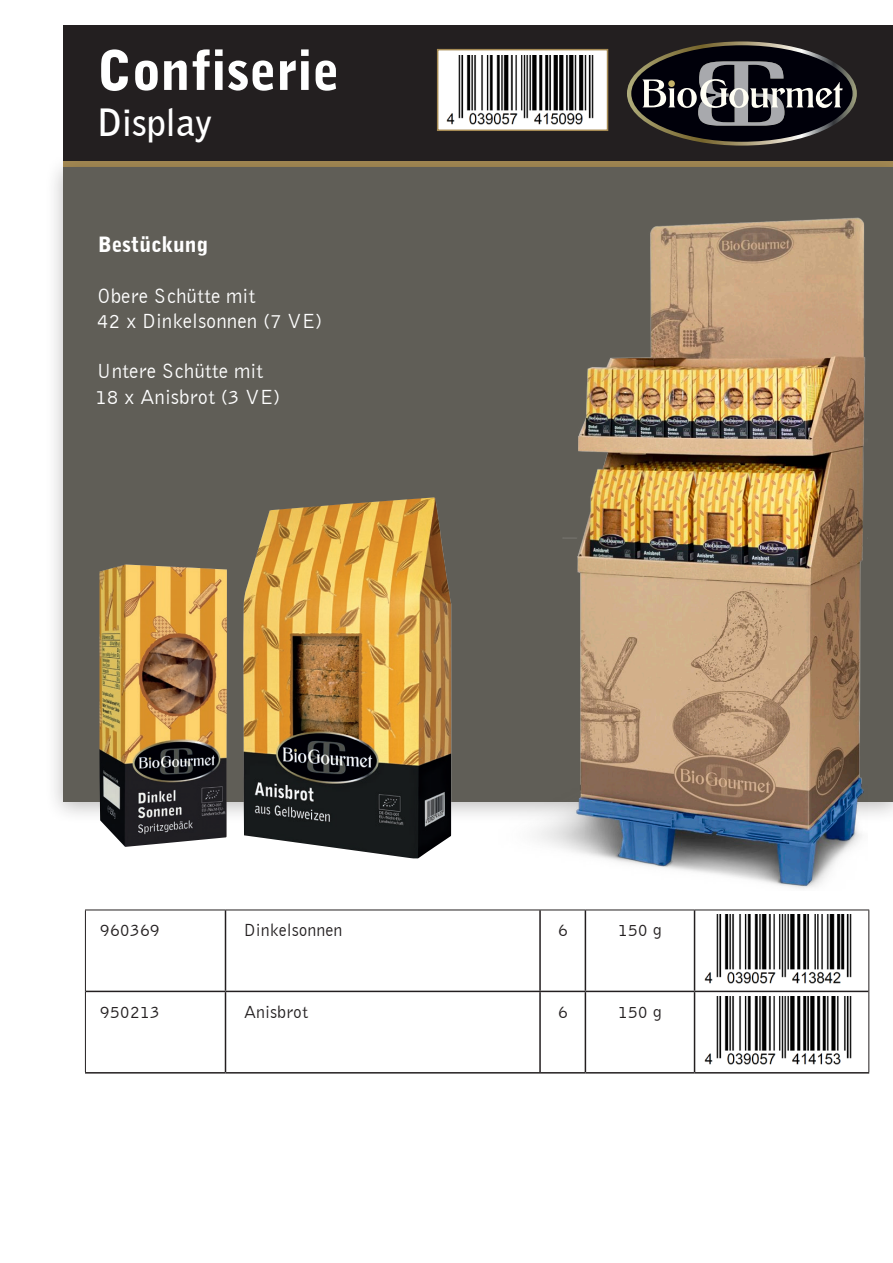
<style>
.page{position:relative;width:893px;height:1263px;background:#fff}
.page>*{position:absolute;margin:0;border:0;box-sizing:border-box;transform-origin:0 0}
.t1{font:900 54px "Bell Gothic BT";color:#fff}
.t2{font:700 37.5px "Bell Gothic BT";color:#fff}
.t3{font:21px/25.2px "Bell Gothic BT";color:#fff}
.t4{font:900 21px "Bell Gothic BT";color:#fff}
.t5{font:18px "Bell Gothic BT";color:#231f20}
</style>
<div class="page">
<div style="left:64px;top:26px;width:829px;height:136px;background:#231f20"></div>
<img style="left:627px;top:41px;width:230px;height:105px">
<svg style="left:642px;top:61px;width:201px;height:65px;background:#46454a"></svg>
<div style="left:668px;top:80px;width:7px;height:7px;background:#c4b268;border-radius:50%"></div>
<div style="left:45px;top:153px;width:848px;height:671px;background:#231f20;opacity:.3"></div>
<div style="left:64px;top:167px;width:829px;height:634px;background:#605e57"></div>
<img style="left:704px;top:914px;width:148px;height:70px">
<img style="left:704px;top:996px;width:148px;height:69px">
<hr style="left:85px;top:909px;width:140px;height:1px;background:#231f20">
<hr style="left:85px;top:910px;width:1px;height:81px;background:#231f20">
<hr style="left:225px;top:909px;width:315px;height:1px;background:#231f20">
<hr style="left:540px;top:909px;width:45px;height:1px;background:#231f20">
<hr style="left:585px;top:909px;width:109px;height:1px;background:#231f20">
<hr style="left:694px;top:909px;width:175px;height:1px;background:#231f20">
<hr style="left:868px;top:910px;width:1px;height:81px;background:#231f20">
<hr style="left:85px;top:991px;width:1px;height:81px;background:#231f20">
<hr style="left:868px;top:991px;width:1px;height:81px;background:#231f20">
<hr style="left:225px;top:910px;width:1px;height:81px;background:#231f20">
<hr style="left:539px;top:910px;width:2px;height:81px;background:#231f20">
<hr style="left:585px;top:910px;width:1px;height:81px;background:#231f20">
<hr style="left:694px;top:910px;width:1px;height:81px;background:#231f20">
<hr style="left:86px;top:991px;width:139px;height:1px;background:#231f20">
<hr style="left:225px;top:991px;width:315px;height:1px;background:#231f20">
<hr style="left:225px;top:992px;width:1px;height:80px;background:#231f20">
<hr style="left:540px;top:991px;width:45px;height:1px;background:#231f20">
<hr style="left:539px;top:992px;width:2px;height:80px;background:#231f20">
<hr style="left:585px;top:991px;width:109px;height:1px;background:#231f20">
<hr style="left:585px;top:992px;width:1px;height:80px;background:#231f20">
<hr style="left:694px;top:991px;width:174px;height:1px;background:#231f20">
<hr style="left:694px;top:992px;width:1px;height:80px;background:#231f20">
<hr style="left:85px;top:1072px;width:140px;height:1px;background:#231f20">
<hr style="left:225px;top:1072px;width:315px;height:1px;background:#231f20">
<hr style="left:540px;top:1072px;width:45px;height:1px;background:#231f20">
<hr style="left:585px;top:1072px;width:109px;height:1px;background:#231f20">
<hr style="left:694px;top:1072px;width:175px;height:1px;background:#231f20">
<img style="left:243px;top:497px;width:206px;height:362px">
<img style="left:99px;top:564px;width:128px;height:283px">
<div style="left:437px;top:49px;width:171px;height:82px;background:#fff;border:2px solid #a58a53"></div>
<img style="left:446px;top:56px;width:148px;height:69px">
<img style="left:449px;top:217px;width:418px;height:672px">
<p class="t1" style="left:97px;top:37px;width:244px">Confiserie</p>
<p class="t2" style="left:98px;top:98px;width:115px">Display</p>
<p class="t4" style="left:98px;top:232px;width:112px">Bestückung</p>
<p class="t3" style="left:97px;top:283px;width:227px">Obere Schütte mit<br>42 x Dinkelsonnen (7 VE)</p>
<p class="t3" style="left:95px;top:358px;width:187px">Untere Schütte mit<br>18 x Anisbrot (3 VE)</p>
<p class="t5" style="left:100px;top:919px;width:62px">960369</p>
<p class="t5" style="left:244px;top:919px;width:100px">Dinkelsonnen</p>
<p class="t5" style="left:558px;top:919px;width:12px">6</p>
<p class="t5" style="left:618px;top:919px;width:46px">150 g</p>
<p class="t5" style="left:100px;top:1001px;width:62px">950213</p>
<p class="t5" style="left:244px;top:1001px;width:65px">Anisbrot</p>
<p class="t5" style="left:558px;top:1001px;width:12px">6</p>
<p class="t5" style="left:618px;top:1001px;width:46px">150 g</p>
</div>
